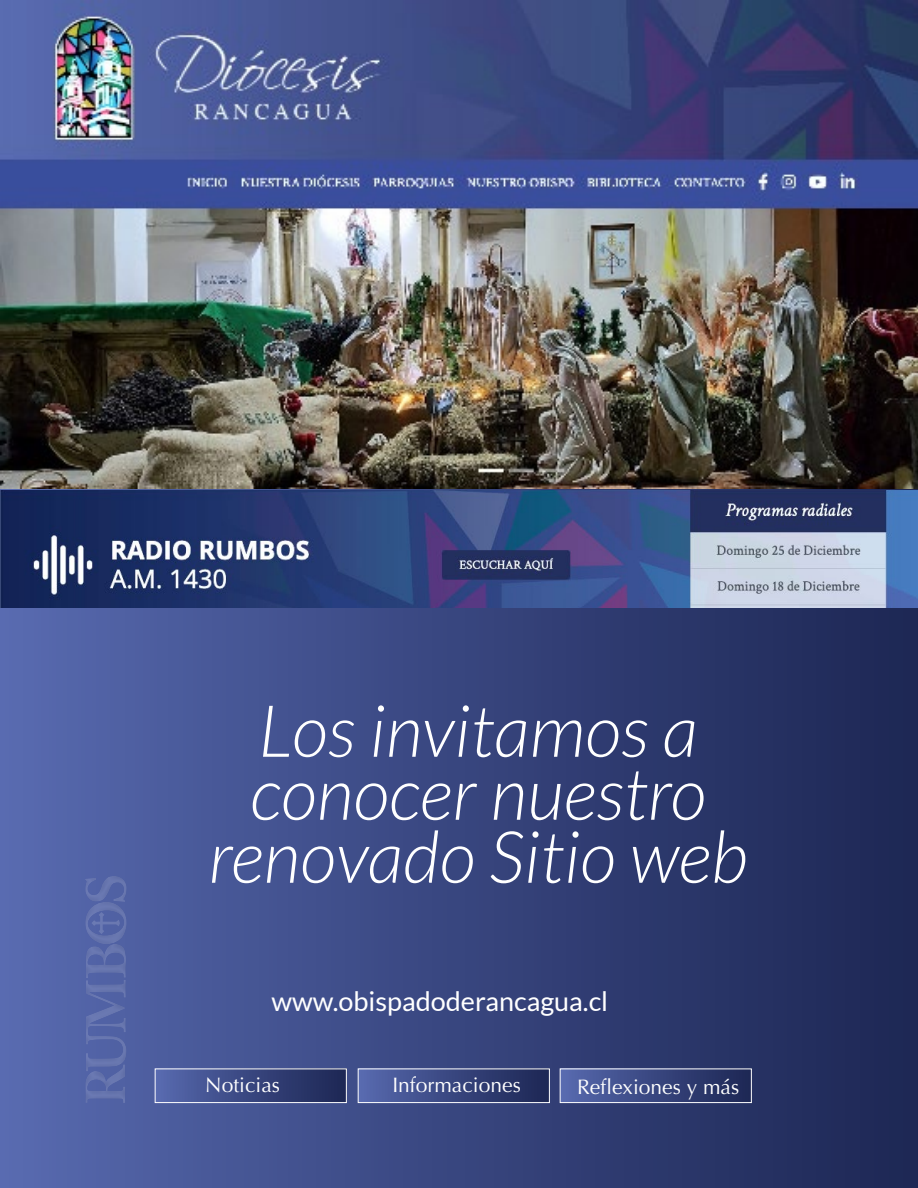
<style>
.page{position:relative;width:918px;height:1188px;background:#fff}
.page>*{position:absolute;margin:0;border:0;box-sizing:border-box;transform-origin:0 0}
.t1{font:italic 300 72px/63px "Lato";color:#fff;text-align:center}
.t2{font:27px "Lato";color:#fff}
.t3{font:21px "Optima";color:#fff}
</style>
<div class="page">
<div style="left:0;top:0;width:918px;height:1188px;background:linear-gradient(to right,#5769ae,#1c2552)"></div>
<div style="left:77px;top:869px;width:50px;height:235px;background:#5264a7"></div>
<svg style="left:85px;top:876px;width:41px;height:227px"></svg>
<img style="left:0;top:0;width:918px;height:608px">
<div style="left:155px;top:1069px;width:191px;height:34px;background:linear-gradient(to right,#5769ae,#1b2552)"></div>
<div style="left:155px;top:1069px;width:192px;height:34px;border:1px solid #fff"></div>
<div style="left:358px;top:1069px;width:191px;height:34px;background:linear-gradient(to right,#5769ae,#1c2552)"></div>
<div style="left:358px;top:1069px;width:192px;height:34px;border:1px solid #fff"></div>
<div style="left:560px;top:1069px;width:191px;height:34px;background:linear-gradient(to right,#5769ae,#1b2552)"></div>
<div style="left:560px;top:1069px;width:192px;height:34px;border:1px solid #fff"></div>
<p class="t1" style="left:209px;top:702px;width:541px">Los invitamos a conocer nuestro renovado Sitio web</p>
<p class="t2" style="left:272px;top:986px;width:338px">www.obispadoderancagua.cl</p>
<p class="t3" style="left:205px;top:1072px;width:76px">Noticias</p>
<p class="t3" style="left:392px;top:1072px;width:130px">Informaciones</p>
<p class="t3" style="left:577px;top:1074px;width:164px">Reflexiones y más</p>
</div>
